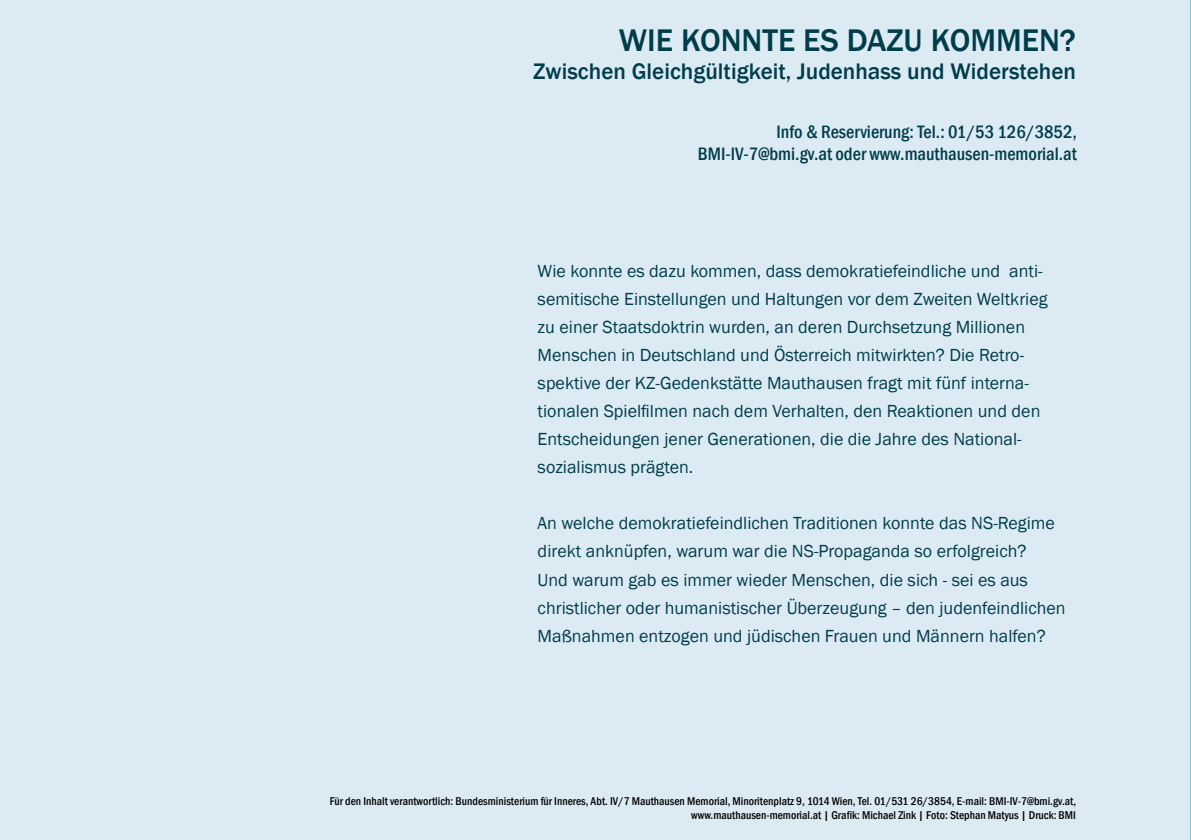
<style>
.page{position:relative;width:1191px;height:840px;background:#fff}
.page>*{position:absolute;margin:0;border:0;box-sizing:border-box;transform-origin:0 0}
.t1{font:500 32.2px "Franklin Gothic";color:#003d4a}
.t2{font:500 23.2px "Franklin Gothic";color:#003d4a}
.t3{font:500 condensed 18.4px/22.2px "Franklin Gothic";color:#003d4a;text-align:right}
.t4{font:18px/28px "Franklin Gothic";color:#003d4a}
.t5{font:500 condensed 11.6px/14px "Franklin Gothic";color:#000;text-align:right}
</style>
<div class="page">
<div style="left:0;top:0;width:1191px;height:839px;background:#dcebf3"></div>
<svg style="left:1190px;top:0;width:1px;height:839px"></svg>
<h1 class="t1" style="left:619px;top:20px;width:458px">WIE KONNTE ES DAZU KOMMEN?</h1>
<p class="t2" style="left:533px;top:56px;width:544px">Zwischen Gleichgültigkeit, Judenhass und Widerstehen</p>
<p class="t3" style="left:697px;top:120px;width:381px">Info &amp; Reservierung: Tel.: 01/53 126/3852,<br>BMI-IV-7@bmi.gv.at oder www.mauthausen-memorial.at</p>
<p class="t4" style="left:537px;top:257px;width:511px">Wie konnte es dazu kommen, dass demokratiefeindliche und anti&shy;semitische Einstellungen und Haltungen vor dem Zweiten Weltkrieg zu einer Staatsdoktrin wurden, an deren Durchsetzung Millionen Menschen in Deutschland und Österreich mitwirkten? Die Retro&shy;spektive der KZ-Gedenkstätte Mauthausen fragt mit fünf interna&shy;tionalen Spielfilmen nach dem Verhalten, den Reaktionen und den Entscheidungen jener Generationen, die die Jahre des National&shy;sozialismus prägten.</p>
<p class="t4" style="left:537px;top:509px;width:529px">An welche demokratiefeindlichen Traditionen konnte das NS-Regime direkt anknüpfen, warum war die NS-Propaganda so erfolgreich?<br>Und warum gab es immer wieder Menschen, die sich - sei es aus christlicher oder humanistischer Überzeugung – den judenfeindlichen Maßnahmen entzogen und jüdischen Frauen und Männern halfen?</p>
<p class="t5" style="left:330px;top:793px;width:748px">Für den Inhalt verantwortlich: Bundesministerium für Inneres, Abt. IV/7 Mauthausen Memorial, Minoritenplatz 9, 1014 Wien, Tel. 01/531 26/3854, E-mail: BMI-IV-7@bmi.gv.at, www.mauthausen-memorial.at | Grafik: Michael Zink | Foto: Stephan Matyus | Druck: BMI</p>
</div>
